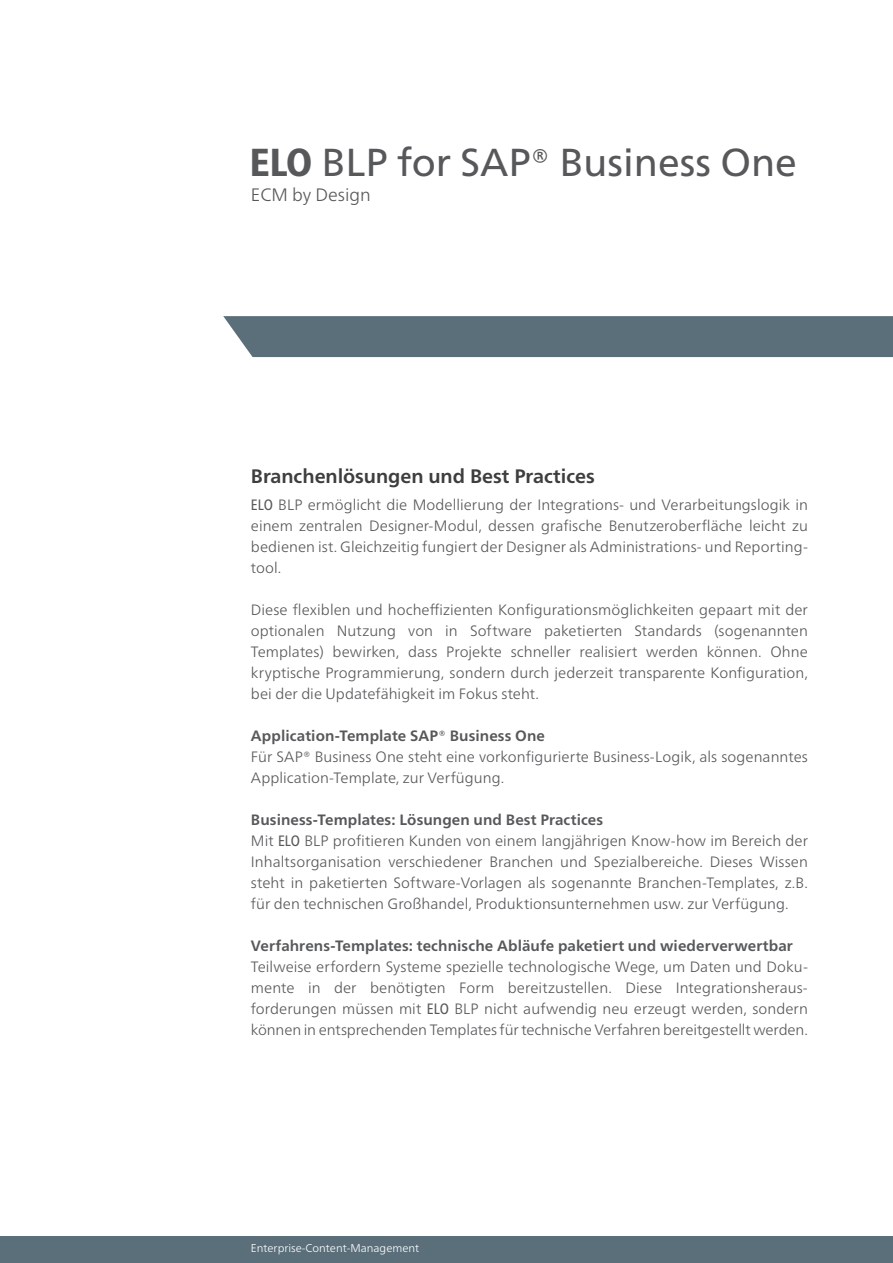
<style>
.page{position:relative;width:893px;height:1263px;background:#fff}
.page>*{position:absolute;margin:0;border:0;box-sizing:border-box;transform-origin:0 0}
.t1{font:39px "Frutiger Neue LTW1 G";color:#57585a}
.Headlines_Content{font:700 19.5px "Frutiger Neue LTW1 G";color:#3e3e3f}
.t2{font:300 18px "Frutiger Neue LTW1 G";color:#57585a}
.Fließtext_Content{font:300 15px/21px "Frutiger Neue LTW1 G";color:#57585a;text-align:justify}
.Fließtext_Content-2{font:700 15px "Frutiger Neue LTW1 G";letter-spacing:.005em;color:#57585a}
.t3{font:300 11.25px "Frutiger Neue LTW1 G";color:#fff}
.s1{font-weight:800;font-stretch:condensed}
.s2{font-weight:400;font-stretch:condensed}
</style>
<div class="page">
<div style="left:223px;top:316px;width:670px;height:41px;background:#5b6f7b"></div>
<div style="left:0;top:1236px;width:893px;height:27px;background:#5b6f7b"></div>
<p class="t1" style="left:250px;top:139px;width:549px"><span class="s1">ELO</span> BLP for SAP® Business One</p>
<p class="t2" style="left:251px;top:184px;width:122px">ECM by Design</p>
<p class="Headlines_Content" style="left:251px;top:464px;width:345px">Branchenlösungen und Best Practices</p>
<p class="Fließtext_Content" style="left:251px;top:494px;width:559px"><span class="s2">ELO</span> BLP ermöglicht die Modellierung der Integrations- und Verarbeitungslogik in einem zentralen Designer-Modul, dessen grafische Benutzeroberfläche leicht zu bedienen ist. Gleichzeitig fungiert der Designer als Administrations- und Reporting&shy;tool.</p>
<p class="Fließtext_Content" style="left:251px;top:599px;width:559px">Diese flexiblen und hocheffizienten Konfigurationsmöglichkeiten gepaart mit der optionalen Nutzung von in Software paketierten Standards (sogenannten Templates) bewirken, dass Projekte schneller realisiert werden können. Ohne kryptische Programmierung, sondern durch jederzeit transparente Konfiguration, bei der die Updatefähigkeit im Fokus steht.</p>
<p class="Fließtext_Content-2" style="left:251px;top:727px;width:296px">Application-Template SAP® Business One</p>
<p class="Fließtext_Content" style="left:251px;top:746px;width:558px">Für SAP® Business One steht eine vorkonfigurierte Business-Logik, als sogenanntes<br>Application-Template, zur Verfügung.</p>
<p class="Fließtext_Content-2" style="left:251px;top:811px;width:354px">Business-Templates: Lösungen und Best Practices</p>
<p class="Fließtext_Content" style="left:251px;top:830px;width:559px">Mit <span class="s2">ELO</span> BLP profitieren Kunden von einem langjährigen Know-how im Bereich der Inhaltsorganisation verschiedener Branchen und Spezialbereiche. Dieses Wissen steht in paketierten Software-Vorlagen als sogenannte Branchen-Templates, z.B. für den technischen Großhandel, Produktionsunternehmen usw. zur Verfügung.</p>
<p class="Fließtext_Content-2" style="left:251px;top:937px;width:543px">Verfahrens-Templates: technische Abläufe paketiert und wiederverwertbar</p>
<p class="Fließtext_Content" style="left:251px;top:956px;width:559px">Teilweise erfordern Systeme spezielle technologische Wege, um Daten und Doku&shy;mente in der benötigten Form bereitzustellen. Diese Integrationsheraus&shy;forderungen müssen mit <span class="s2">ELO</span> BLP nicht aufwendig neu erzeugt werden, sondern können in entsprechenden Templates für technische Verfahren bereitgestellt werden.</p>
<p class="t3" style="left:251px;top:1241px;width:170px">Enterprise-Content-Management</p>
</div>
